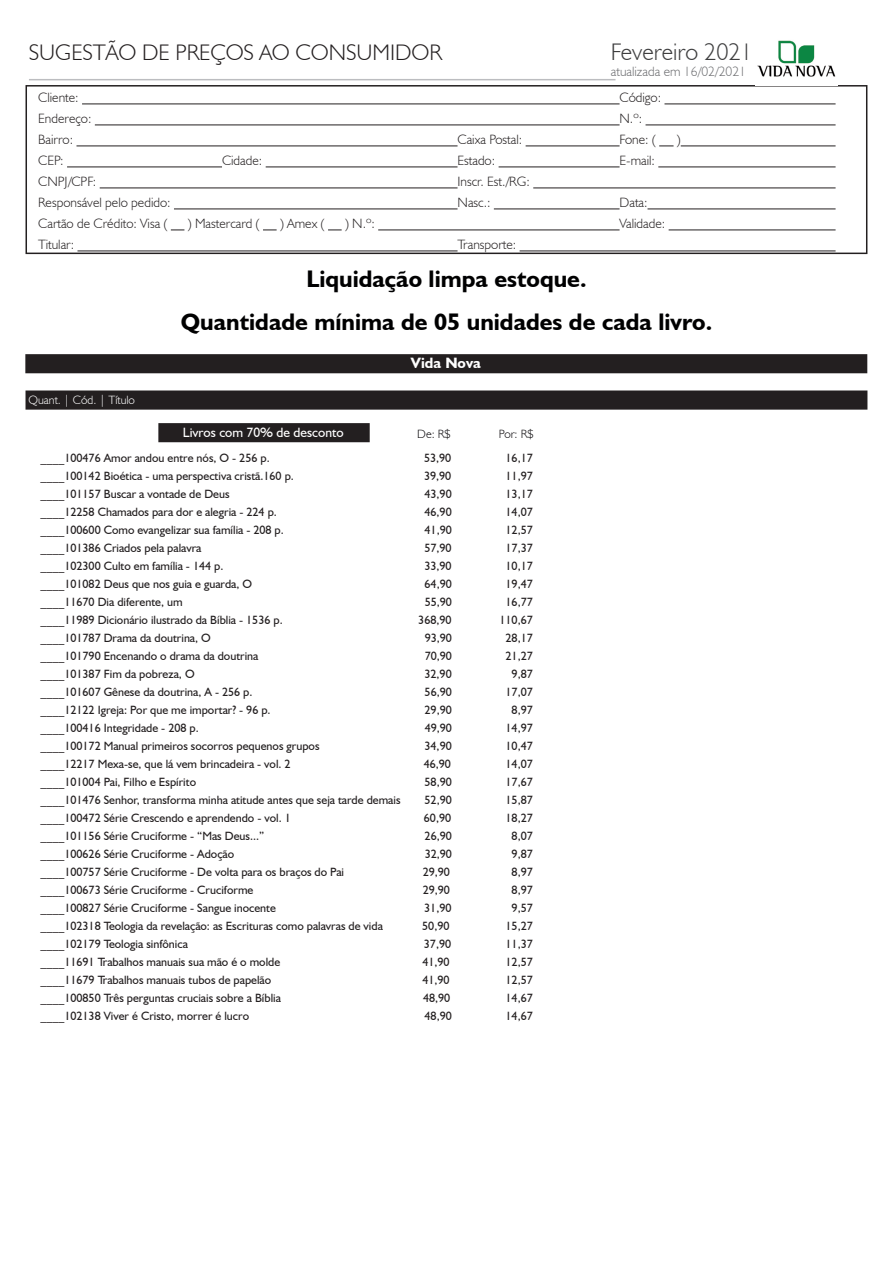
<style>
.page{position:relative;width:893px;height:1263px;background:#fff}
.page>*{position:absolute;margin:0;border:0;box-sizing:border-box;transform-origin:0 0}
.t1{font:700 24px/43.5px "Humanist 521 BT";color:#000001;text-align:center}
.t2{font:300 24px "Humanist 521 BT";color:#3e3e3f}
.t3{font:300 22.5px "Humanist 521 BT";color:#231f20}
.t4{font:700 15px "Humanist 521 BT";color:#fff}
.t5{font:300 13.5px "Humanist 521 BT";color:#231f20}
.t6{font:300 13.5px "Humanist 521 BT";color:#6c6d70}
.t7{font:13.5px "Humanist 521 BT";color:#fff}
.t8{font:12px/18px "Humanist 521 BT";color:#231f20;text-align:right}
.t9{font:300 12px "Humanist 521 BT";color:#fff}
.t10{font:300 12px "Humanist 521 BT";color:#0b090c}
</style>
<div class="page">
<div style="left:26px;top:355px;width:840px;height:17px;background:#231f20"></div>
<div style="left:25px;top:354px;width:842px;height:19px;border:2px solid #231f20"></div>
<div style="left:26px;top:391px;width:841px;height:18px;background:#231f20"></div>
<div style="left:26px;top:390px;width:841px;height:20px;border:2px solid #231f20"></div>
<div style="left:26px;top:85px;width:841px;height:169px;border:2px solid #231f20"></div>
<hr style="left:82px;top:104px;width:538px;height:1px;background:#231f20">
<hr style="left:664px;top:104px;width:172px;height:1px;background:#231f20">
<hr style="left:95px;top:125px;width:525px;height:1px;background:#231f20">
<hr style="left:645px;top:125px;width:191px;height:1px;background:#231f20">
<hr style="left:76px;top:146px;width:382px;height:1px;background:#231f20">
<hr style="left:526px;top:146px;width:94px;height:1px;background:#231f20">
<svg style="left:659px;top:146px;width:15px;height:1px"></svg>
<hr style="left:681px;top:146px;width:155px;height:1px;background:#231f20">
<hr style="left:67px;top:167px;width:155px;height:1px;background:#231f20">
<hr style="left:266px;top:167px;width:192px;height:1px;background:#231f20">
<hr style="left:499px;top:167px;width:121px;height:1px;background:#231f20">
<hr style="left:658px;top:167px;width:178px;height:1px;background:#231f20">
<hr style="left:100px;top:188px;width:358px;height:1px;background:#231f20">
<hr style="left:533px;top:188px;width:303px;height:1px;background:#231f20">
<hr style="left:174px;top:209px;width:284px;height:1px;background:#231f20">
<hr style="left:494px;top:209px;width:126px;height:1px;background:#231f20">
<hr style="left:647px;top:209px;width:189px;height:1px;background:#231f20">
<svg style="left:171px;top:230px;width:13px;height:1px"></svg>
<svg style="left:263px;top:230px;width:14px;height:1px"></svg>
<svg style="left:328px;top:230px;width:14px;height:1px"></svg>
<hr style="left:378px;top:230px;width:242px;height:1px;background:#231f20">
<hr style="left:669px;top:230px;width:167px;height:1px;background:#231f20">
<hr style="left:77px;top:251px;width:381px;height:1px;background:#231f20">
<hr style="left:520px;top:251px;width:316px;height:1px;background:#231f20">
<hr style="left:29px;top:79px;width:586px;height:1px;background:#bcbdc0">
<img style="left:757px;top:40px;width:79px;height:37px">
<div style="left:159px;top:424px;width:210px;height:17px;background:#231f20"></div>
<div style="left:158px;top:423px;width:212px;height:19px;border:2px solid #231f20"></div>
<h2 class="t3" style="left:29px;top:38px;width:415px">SUGESTÃO DE PREÇOS AO CONSUMIDOR</h2>
<h1 class="t2" style="left:611px;top:37px;width:143px">Fevereiro 2021</h1>
<p class="t6" style="left:611px;top:63px;width:137px">atualizada em 16/02/2021</p>
<p class="t5" style="left:38px;top:89px;width:42px">Cliente:</p>
<p class="t5" style="left:620px;top:89px;width:43px">Código:</p>
<p class="t5" style="left:38px;top:110px;width:55px">Endereço:</p>
<p class="t5" style="left:620px;top:110px;width:24px">N.º:</p>
<p class="t5" style="left:38px;top:132px;width:36px">Bairro:</p>
<p class="t5" style="left:458px;top:132px;width:66px">Caixa Postal:</p>
<p class="t5" style="left:620px;top:132px;width:38px">Fone: (</p>
<p class="t5" style="left:677px;top:132px;width:5px">)</p>
<p class="t5" style="left:38px;top:153px;width:27px">CEP:</p>
<p class="t5" style="left:222px;top:153px;width:42px">Cidade:</p>
<p class="t5" style="left:458px;top:153px;width:39px">Estado:</p>
<p class="t5" style="left:620px;top:153px;width:37px">E-mail:</p>
<p class="t5" style="left:38px;top:174px;width:60px">CNPJ/CPF:</p>
<p class="t5" style="left:458px;top:174px;width:74px">Inscr. Est./RG:</p>
<p class="t5" style="left:38px;top:195px;width:134px">Responsável pelo pedido:</p>
<p class="t5" style="left:458px;top:195px;width:34px">Nasc.:</p>
<p class="t5" style="left:620px;top:195px;width:29px">Data:</p>
<p class="t5" style="left:38px;top:216px;width:131px">Cartão de Crédito: Visa (</p>
<p class="t5" style="left:188px;top:216px;width:73px">) Mastercard (</p>
<p class="t5" style="left:280px;top:216px;width:46px">) Amex (</p>
<p class="t5" style="left:345px;top:216px;width:31px">) N.º:</p>
<p class="t5" style="left:620px;top:216px;width:47px">Validade:</p>
<p class="t5" style="left:38px;top:237px;width:37px">Titular:</p>
<p class="t5" style="left:458px;top:237px;width:60px">Transporte:</p>
<h1 class="t1" style="left:181px;top:256px;width:533px">Liquidação limpa estoque.<br>Quantidade mínima de 05 unidades de cada livro.</h1>
<p class="t9" style="left:29px;top:392px;width:108px">Quant. | Cód. | Título</p>
<p class="t4" style="left:411px;top:354px;width:71px">Vida Nova</p>
<p class="t7" style="left:183px;top:424px;width:162px">Livros com 70% de desconto</p>
<p class="t10" style="left:417px;top:426px;width:35px">De: R$</p>
<p class="t10" style="left:499px;top:426px;width:36px">Por: R$</p>
<p class="t8" style="left:499px;top:449px;width:35px">16,17<br>11,97<br>13,17<br>14,07<br>12,57<br>17,37<br>10,17<br>19,47<br>16,77<br>110,67<br>28,17<br>21,27<br>9,87<br>17,07<br>8,97<br>14,97<br>10,47<br>14,07<br>17,67<br>15,87<br>18,27<br>8,07<br>9,87<br>8,97<br>8,97<br>9,57<br>15,27<br>11,37<br>12,57<br>12,57<br>14,67<br>14,67</p>
<p class="t8" style="left:40px;top:449px;width:231px">____100476 Amor andou entre nós, O - 256 p.</p>
<p class="t8" style="left:424px;top:449px;width:29px">53,90</p>
<p class="t8" style="left:40px;top:467px;width:255px">____100142 Bioética - uma perspectiva cristã.160 p.</p>
<p class="t8" style="left:424px;top:467px;width:29px">39,90</p>
<p class="t8" style="left:40px;top:485px;width:191px">____101157 Buscar a vontade de Deus</p>
<p class="t8" style="left:424px;top:485px;width:29px">43,90</p>
<p class="t8" style="left:40px;top:503px;width:238px">____12258 Chamados para dor e alegria - 224 p.</p>
<p class="t8" style="left:424px;top:503px;width:29px">46,90</p>
<p class="t8" style="left:40px;top:521px;width:245px">____100600 Como evangelizar sua família - 208 p.</p>
<p class="t8" style="left:425px;top:521px;width:29px">41,90</p>
<p class="t8" style="left:40px;top:539px;width:163px">____101386 Criados pela palavra</p>
<p class="t8" style="left:424px;top:539px;width:29px">57,90</p>
<p class="t8" style="left:40px;top:557px;width:185px">____102300 Culto em família - 144 p.</p>
<p class="t8" style="left:424px;top:557px;width:29px">33,90</p>
<p class="t8" style="left:40px;top:575px;width:213px">____101082 Deus que nos guia e guarda, O</p>
<p class="t8" style="left:425px;top:575px;width:29px">64,90</p>
<p class="t8" style="left:40px;top:593px;width:144px">____11670 Dia diferente, um</p>
<p class="t8" style="left:425px;top:593px;width:29px">55,90</p>
<p class="t8" style="left:40px;top:611px;width:244px">____11989 Dicionário ilustrado da Bíblia - 1536 p.</p>
<p class="t8" style="left:418px;top:611px;width:35px">368,90</p>
<p class="t8" style="left:40px;top:629px;width:172px">____101787 Drama da doutrina, O</p>
<p class="t8" style="left:425px;top:629px;width:29px">93,90</p>
<p class="t8" style="left:40px;top:647px;width:220px">____101790 Encenando o drama da doutrina</p>
<p class="t8" style="left:425px;top:647px;width:29px">70,90</p>
<p class="t8" style="left:40px;top:665px;width:156px">____101387 Fim da pobreza, O</p>
<p class="t8" style="left:424px;top:665px;width:29px">32,90</p>
<p class="t8" style="left:40px;top:683px;width:214px">____101607 Gênese da doutrina, A - 256 p.</p>
<p class="t8" style="left:425px;top:683px;width:29px">56,90</p>
<p class="t8" style="left:40px;top:701px;width:232px">____12122 Igreja: Por que me importar? - 96 p.</p>
<p class="t8" style="left:425px;top:701px;width:29px">29,90</p>
<p class="t8" style="left:40px;top:719px;width:160px">____100416 Integridade - 208 p.</p>
<p class="t8" style="left:425px;top:719px;width:29px">49,90</p>
<p class="t8" style="left:40px;top:737px;width:281px">____100172 Manual primeiros socorros pequenos grupos</p>
<p class="t8" style="left:424px;top:737px;width:29px">34,90</p>
<p class="t8" style="left:40px;top:755px;width:252px">____12217 Mexa-se, que lá vem brincadeira - vol. 2</p>
<p class="t8" style="left:424px;top:755px;width:29px">46,90</p>
<p class="t8" style="left:40px;top:773px;width:157px">____101004 Pai, Filho e Espírito</p>
<p class="t8" style="left:425px;top:773px;width:29px">58,90</p>
<p class="t8" style="left:40px;top:791px;width:362px">____101476 Senhor, transforma minha atitude antes que seja tarde demais</p>
<p class="t8" style="left:425px;top:791px;width:29px">52,90</p>
<p class="t8" style="left:40px;top:809px;width:252px">____100472 Série Crescendo e aprendendo - vol. 1</p>
<p class="t8" style="left:424px;top:809px;width:29px">60,90</p>
<p class="t8" style="left:40px;top:827px;width:225px">____101156 Série Cruciforme - “Mas Deus...”</p>
<p class="t8" style="left:425px;top:827px;width:29px">26,90</p>
<p class="t8" style="left:40px;top:845px;width:195px">____100626 Série Cruciforme - Adoção</p>
<p class="t8" style="left:425px;top:845px;width:29px">32,90</p>
<p class="t8" style="left:40px;top:863px;width:305px">____100757 Série Cruciforme - De volta para os braços do Pai</p>
<p class="t8" style="left:423px;top:863px;width:29px">29,90</p>
<p class="t8" style="left:40px;top:881px;width:214px">____100673 Série Cruciforme - Cruciforme</p>
<p class="t8" style="left:423px;top:881px;width:29px">29,90</p>
<p class="t8" style="left:40px;top:899px;width:237px">____100827 Série Cruciforme - Sangue inocente</p>
<p class="t8" style="left:424px;top:899px;width:29px">31,90</p>
<p class="t8" style="left:40px;top:917px;width:344px">____102318 Teologia da revelação: as Escrituras como palavras de vida</p>
<p class="t8" style="left:422px;top:917px;width:29px">50,90</p>
<p class="t8" style="left:40px;top:935px;width:149px">____102179 Teologia sinfônica</p>
<p class="t8" style="left:424px;top:935px;width:29px">37,90</p>
<p class="t8" style="left:40px;top:953px;width:241px">____11691 Trabalhos manuais sua mão é o molde</p>
<p class="t8" style="left:422px;top:953px;width:29px">41,90</p>
<p class="t8" style="left:40px;top:971px;width:232px">____11679 Trabalhos manuais tubos de papelão</p>
<p class="t8" style="left:422px;top:971px;width:29px">41,90</p>
<p class="t8" style="left:40px;top:989px;width:242px">____100850 Três perguntas cruciais sobre a Bíblia</p>
<p class="t8" style="left:423px;top:989px;width:29px">48,90</p>
<p class="t8" style="left:40px;top:1007px;width:210px">____102138 Viver é Cristo, morrer é lucro</p>
<p class="t8" style="left:425px;top:1007px;width:29px">48,90</p>
</div>
